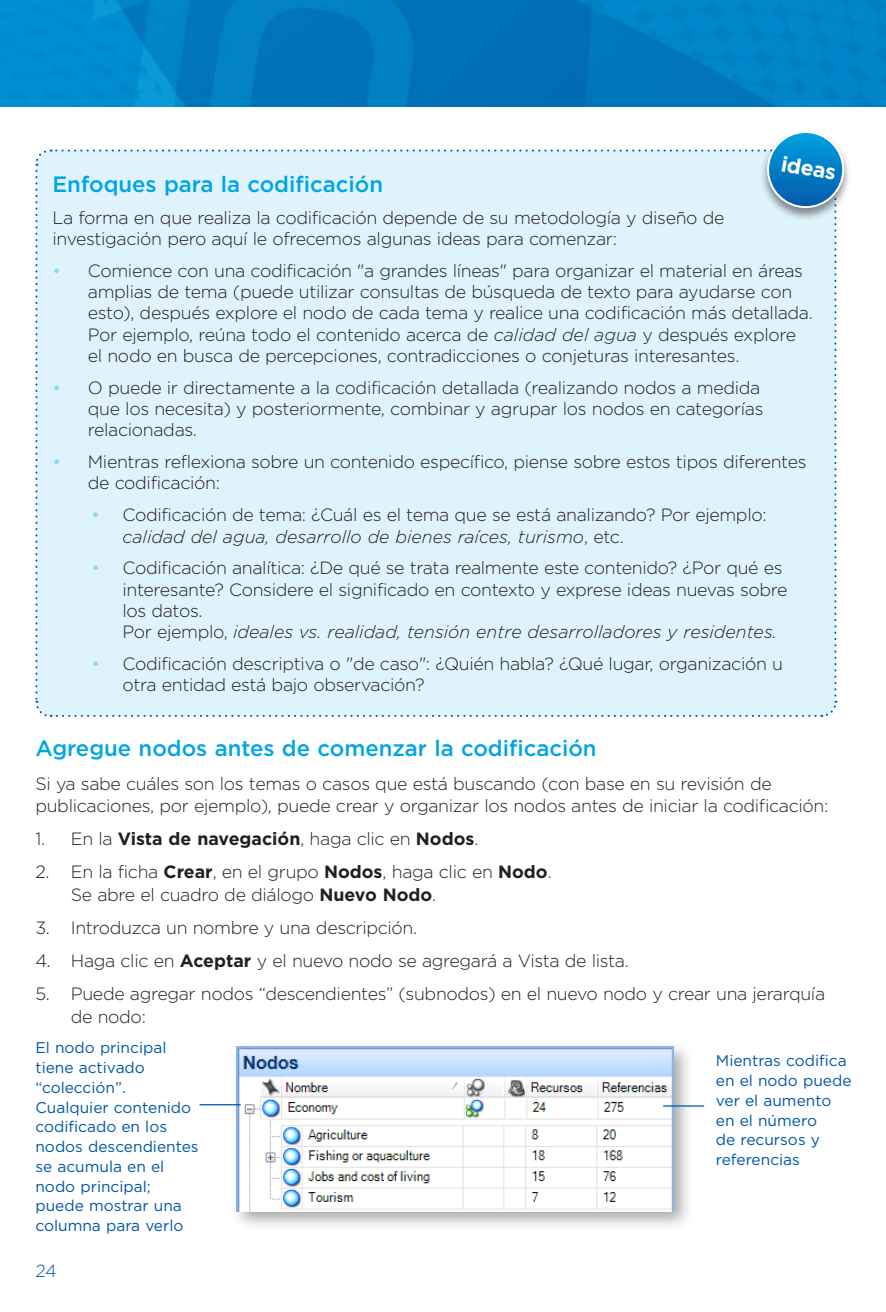
<style>
.page{position:relative;width:886px;height:1312px;background:#fff}
.page>*{position:absolute;margin:0;border:0;box-sizing:border-box;transform-origin:0 0}
.Headings_-_Light_Blu{font:500 22.25px "Gotham";color:#00a5e3}
.Table_Body_Text__QSR{font:700 21.25px "Gotham";color:#fff}
.Main_Body_Test_-_Bul{font:300 17.75px/21.2px "Gotham";letter-spacing:-.02em;color:#231f20}
.Main_Body_Text{font:300 17.75px/22.5px "Gotham";letter-spacing:-.02em;color:#231f20}
.Main_Body_Text_-_Num{font:300 17.75px/22.5px "Gotham";letter-spacing:-.02em;color:#231f20}
.Main_Body_Text_-_Num-2{font:700 17.75px "Gotham";color:#231f20}
.t1{font:300 17.5px "Gotham";color:#0157a8}
.Image_Pointer_Text{font:15.5px/19.8px "Gotham";color:#0157a8}
.s1{font-weight:400;color:#8dd7f7}
.s2{font-style:italic}
.s3{font-weight:300}
.s4{font-weight:700}
</style>
<div class="page">
<img style="left:0;top:0;width:886px;height:106px">
<div style="left:35px;top:149px;width:802px;height:568px;background:#dff3fc"></div>
<div style="left:230px;top:1039px;width:464px;height:192px;background:#231f20;opacity:.4"></div>
<img style="left:236px;top:1045px;width:437px;height:165px">
<hr style="left:199px;top:1103px;width:42px;height:2px;background:#0157a8">
<hr style="left:663px;top:1105px;width:41px;height:1px;background:#0157a8">
<div style="left:759px;top:129px;width:93px;height:92px;background:#231f20;opacity:.5"></div>
<svg style="left:768px;top:132px;width:75px;height:75px;background:#0981c6"></svg>
<div style="left:767px;top:131px;width:77px;height:77px;border:2px solid #fff;border-radius:50%"></div>
<p class="Table_Body_Text__QSR" style="left:784px;top:149px;width:57px;rotate:10deg">ideas</p>
<p class="Headings_-_Light_Blu" style="left:52px;top:169px;width:332px">Enfoques para la codificación</p>
<p class="Main_Body_Text" style="left:52px;top:206px;width:673px;line-height:21.2px">La forma en que realiza la codificación depende de su metodología y diseño de investigación pero aquí le ofrecemos algunas ideas para comenzar:</p>
<p class="Main_Body_Test_-_Bul" style="left:88px;top:259px;width:726px;text-indent:-35px"><span class="s1">•</span> Comience con una codificación "a grandes líneas" para organizar el material en áreas amplias de tema (puede utilizar consultas de búsqueda de texto para ayudarse con esto), después explore el nodo de cada tema y realice una codificación más detallada.<br>Por ejemplo, reúna todo el contenido acerca de <span class="s2">calidad del agua</span> y después explore el nodo en busca de percepciones, contradicciones o conjeturas interesantes.</p>
<p class="Main_Body_Test_-_Bul" style="left:88px;top:376px;width:677px;text-indent:-35px"><span class="s1">•</span> O puede ir directamente a la codificación detallada (realizando nodos a medida que los necesita) y posteriormente, combinar y agrupar los nodos en categorías relacionadas.</p>
<p class="Main_Body_Test_-_Bul" style="left:88px;top:450px;width:720px;text-indent:-35px"><span class="s1">•</span> Mientras reflexiona sobre un contenido específico, piense sobre estos tipos diferentes de codificación:</p>
<p class="Main_Body_Test_-_Bul" style="left:122px;top:504px;width:646px;text-indent:-31px"><span class="s1">•</span> Codificación de tema: ¿Cuál es el tema que se está analizando? Por ejemplo: <span class="s2">calidad del agua, desarrollo de bienes raíces, turismo</span>, etc.</p>
<p class="Main_Body_Test_-_Bul" style="left:122px;top:557px;width:667px;text-indent:-31px"><span class="s1">•</span> Codificación analítica: ¿De qué se trata realmente este contenido? ¿Por qué es interesante? Considere el significado en contexto y exprese ideas nuevas sobre los datos.<br>Por ejemplo, <span class="s2">ideales vs. realidad, tensión entre desarrolladores y residentes.</span></p>
<p class="Main_Body_Test_-_Bul" style="left:122px;top:652px;width:662px;text-indent:-31px"><span class="s1">•</span> Codificación descriptiva o "de caso": ¿Quién habla? ¿Qué lugar, organización u otra entidad está bajo observación?</p>
<p class="Headings_-_Light_Blu" style="left:35px;top:733px;width:563px">Agregue nodos antes de comenzar la codificación</p>
<p class="Main_Body_Text" style="left:35px;top:771px;width:794px">Si ya sabe cuáles son los temas o casos que está buscando (con base en su revisión de publicaciones, por ejemplo), puede crear y organizar los nodos antes de iniciar la codificación:</p>
<p class="Main_Body_Text_-_Num-2" style="left:35px;top:827px;width:445px"><span class="s3">1. En la</span> Vista de navegación<span class="s3">, haga clic en</span> Nodos<span class="s3">.</span></p>
<p class="Main_Body_Text_-_Num" style="left:71px;top:860px;width:482px;text-indent:-35px">2. En la ficha <span class="s4">Crear</span>, en el grupo <span class="s4">Nodos</span>, haga clic en <span class="s4">Nodo</span>.<br>Se abre el cuadro de diálogo <span class="s4">Nuevo Nodo</span>.</p>
<p class="Main_Body_Text_-_Num" style="left:35px;top:915px;width:383px">3. Introduzca un nombre y una descripción.</p>
<p class="Main_Body_Text_-_Num" style="left:35px;top:948px;width:595px">4. Haga clic en <span class="s4">Aceptar</span> y el nuevo nodo se agregará a Vista de lista.</p>
<p class="Main_Body_Text_-_Num" style="left:71px;top:982px;width:756px;text-indent:-35px">5. Puede agregar nodos “descendientes” (subnodos) en el nuevo nodo y crear una jerarquía de nodo:</p>
<p class="Image_Pointer_Text" style="left:35px;top:1037px;width:165px">El nodo principal tiene activado “colección”.<br>Cualquier contenido codificado en los nodos descendientes se acumula en el nodo principal; puede mostrar una columna para verlo</p>
<p class="t1" style="left:35px;top:1258px;width:23px">24</p>
<p class="Image_Pointer_Text" style="left:716px;top:1050px;width:137px">Mientras codifica en el nodo puede ver el aumento en el número<br>de recursos y referencias</p>
</div>
